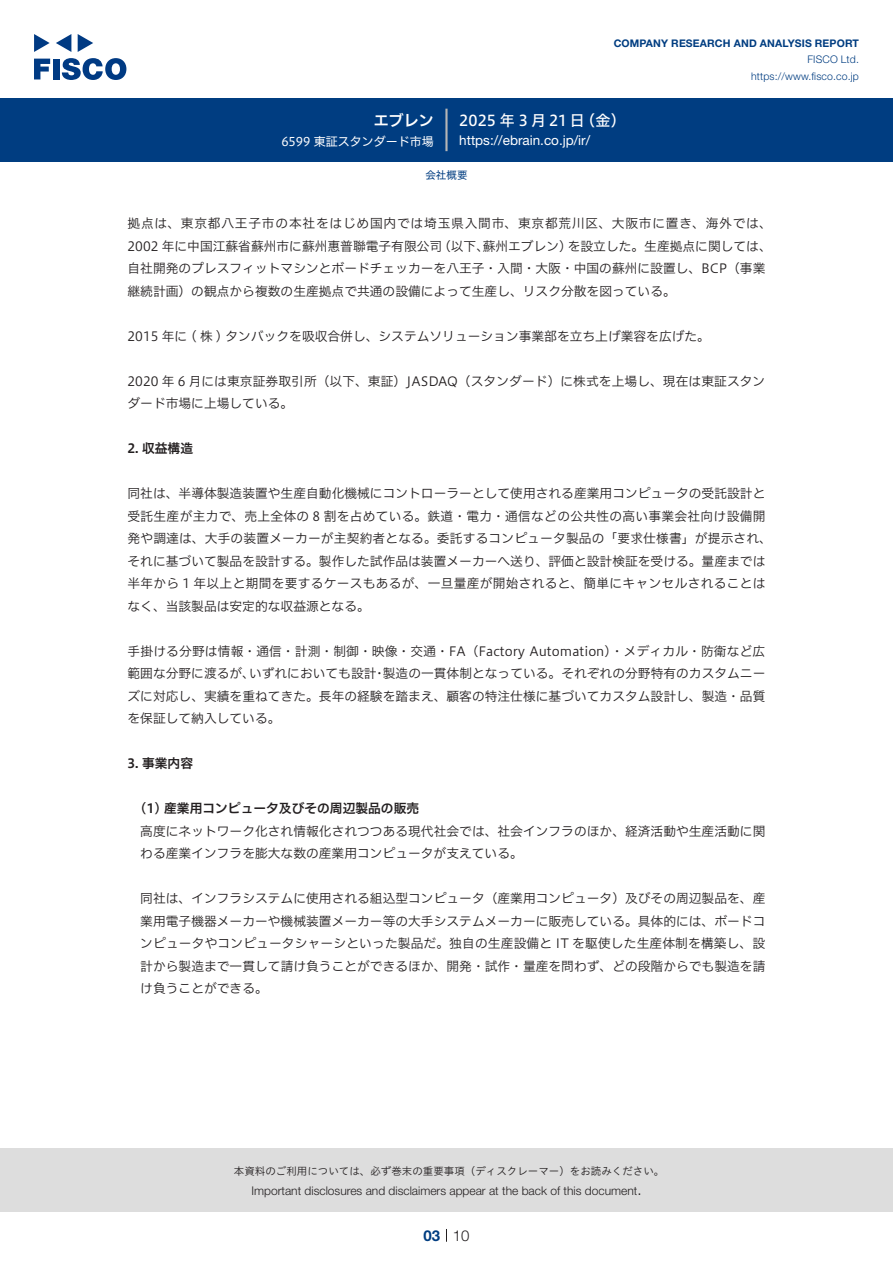
<style>
.page{position:relative;width:893px;height:1263px;background:#fff}
.page>*{position:absolute;margin:0;border:0;box-sizing:border-box;transform-origin:0 0}
.t1{font:15px "Hiragino UD Sans F Std N W5";letter-spacing:.175em;color:#fff}
.t2{font:15px "Hiragino UD Sans F Std N W6";color:#fff}
.t3{font:300 15px "Helvetica Neue LT Std";color:#231f20}
.t4{font:700 15px "Helvetica Neue LT Std";color:#003d81}
.t5{font:13.5px "Helvetica Neue LT Std";color:#fff}
.t6{font:12.75px/22.5px "Hiragino UD Sans F Std N W3";color:#231f20}
.t7{font:12.75px/22.5px "Hiragino UD Sans F Std N W3";letter-spacing:.06em;color:#231f20;text-align:right}
.t8{font:12.75px "Hiragino UD Sans F Std N W6";color:#231f20}
.t9{font:300 12px "Helvetica Neue LT Std";color:#231f20}
.t10{font:12px "Hiragino UD Sans F Std N W4";color:#fff}
.t11{font:10.5px "Hiragino UD Sans Std W3";color:#231f20}
.t12{font:700 10.5px "Helvetica Neue LT Std";letter-spacing:.015em;color:#003d81}
.t13{font:300 10.5px/16.5px "Helvetica Neue LT Std";letter-spacing:.015em;color:#003d81;text-align:right}
.t14{font:10.5px "Hiragino UD Sans F Std N W4";color:#003d81}
</style>
<div class="page">
<div style="left:0;top:1148px;width:893px;height:64px;background:#ddd"></div>
<svg style="left:34px;top:59px;width:16px;height:20px"></svg>
<div style="left:53px;top:59px;width:6px;height:20px;background:#003a83"></div>
<svg style="left:62px;top:58px;width:64px;height:22px"></svg>
<svg style="left:34px;top:34px;width:16px;height:18px"></svg>
<svg style="left:78px;top:34px;width:15px;height:18px"></svg>
<svg style="left:56px;top:34px;width:15px;height:18px"></svg>
<div style="left:0;top:98px;width:893px;height:64px;background:#003d81"></div>
<hr style="left:445px;top:109px;width:3px;height:42px;background:#b5b5b6">
<svg style="left:446px;top:1229px;width:1px;height:13px"></svg>
<p class="t2" style="left:374px;top:109px;width:62px">エブレン</p>
<p class="t10" style="left:281px;top:132px;width:154px">6599 東証スタンダード市場</p>
<p class="t12" style="left:614px;top:37px;width:247px">COMPANY RESEARCH AND ANALYSIS REPORT</p>
<p class="t13" style="left:751px;top:51px;width:109px">FISCO Ltd. https://www.fisco.co j p.</p>
<p class="t1" style="left:580px;top:109px;width:47px">（金(</p>
<p class="t1" style="left:459px;top:109px;width:127px">2025年3月21日</p>
<p class="t5" style="left:459px;top:132px;width:133px">https://ebrain. c o j p. /i r/</p>
<p class="t14" style="left:425px;top:167px;width:43px">会社概要</p>
<p class="t7" style="left:128px;top:211px;width:646px">拠点は、東京都八王子市の本社をはじめ国内では埼玉県入間市、東京都荒川区、大阪市に置き、海外では、を設立した。生産拠点に関しては、</p>
<p class="t6" style="left:483px;top:234px;width:91px">蘇州エブレン）</p>
<p class="t6" style="left:128px;top:234px;width:639px">2002 年に中国江蘇省蘇州市に蘇州惠普聯電子有限公司<br>自社開発のプレスフィットマシンとボードチェッカーを八王子・入間・大阪・中国の蘇州に設置し、BCP（事業継続計画）の観点から複数の生産拠点で共通の設備によって生産し、リスク分散を図っている。</p>
<p class="t6" style="left:128px;top:324px;width:584px">2015 年に ( 株 ) タンバックを吸収合併し、システムソリューション事業部を立ち上げ業容を広げた。</p>
<p class="t6" style="left:128px;top:369px;width:639px">2020 年 6 月には東京証券取引所（以下、東証）JASDAQ（スタンダード）に株式を上場し、現在は東証スタンダード市場に上場している。</p>
<p class="t8" style="left:128px;top:439px;width:67px">2. 収益構造</p>
<p class="t6" style="left:128px;top:481px;width:646px">同社は、半導体製造装置や生産自動化機械にコントローラーとして使用される産業用コンピュータの受託設計と受託生産が主力で、売上全体の 8 割を占めている。鉄道・電力・通信などの公共性の高い事業会社向け設備開発や調達は、大手の装置メーカーが主契約者となる。委託するコンピュータ製品の「要求仕様書」が提示され、それに基づいて製品を設計する。製作した試作品は装置メーカーへ送り、評価と設計検証を受ける。量産までは半年から 1 年以上と期間を要するケースもあるが、一旦量産が開始されると、簡単にキャンセルされることはなく、当該製品は安定的な収益源となる。</p>
<p class="t6" style="left:128px;top:639px;width:639px;text-align:right">手掛ける分野は情報・通信・計測・制御・映像・交通・FA（Factory Automation）・メディカル・防衛など広製造の一貫体制となっている。それぞれの分野特有のカスタムニー</p>
<p class="t6" style="left:438px;top:234px;width:52px">（以下、</p>
<p class="t6" style="left:128px;top:661px;width:639px">範囲な分野に渡るが、<br>ズに対応し、実績を重ねてきた。長年の経験を踏まえ、顧客の特注仕様に基づいてカスタム設計し、製造・品質を保証して納入している。</p>
<p class="t8" style="left:128px;top:754px;width:67px">3. 事業内容</p>
<p class="t8" style="left:140px;top:799px;width:280px">1( ) 産業用コンピュータ及びその周辺製品の販売</p>
<p class="t6" style="left:140px;top:819px;width:627px">高度にネットワーク化され情報化されつつある現代社会では、社会インフラのほか、経済活動や生産活動に関わる産業インフラを膨大な数の産業用コンピュータが支えている。</p>
<p class="t6" style="left:140px;top:886px;width:627px;text-align:justify">同社は、インフラシステムに使用される組込型コンピュータ（産業用コンピュータ）及びその周辺製品を、産業用電子機器メーカーや機械装置メーカー等の大手システムメーカーに販売している。具体的には、ボードコンピュータやコンピュータシャーシといった製品だ。独自の生産設備と IT を駆使した生産体制を構築し、設計から製造まで一貫して請け負うことができるほか、開発・試作・量産を問わず、どの段階からでも製造を請け負うことができる。</p>
<p class="t6" style="left:249px;top:661px;width:129px">いずれにおいても設計</p>
<p class="t6" style="left:373px;top:661px;width:14px">・</p>
<p class="t11" style="left:234px;top:1163px;width:432px">本資料のご利用については、必ず巻末の重要事項（ディスクレーマー）をお読みください。</p>
<p class="t3" style="left:637px;top:1180px;width:6px">.</p>
<p class="t9" style="left:251px;top:1183px;width:387px">Important disclosures and disclaimers appear at the back of this document</p>
<p class="t4" style="left:423px;top:1226px;width:18px">03</p>
<p class="t3" style="left:453px;top:1226px;width:18px">10</p>
</div>
